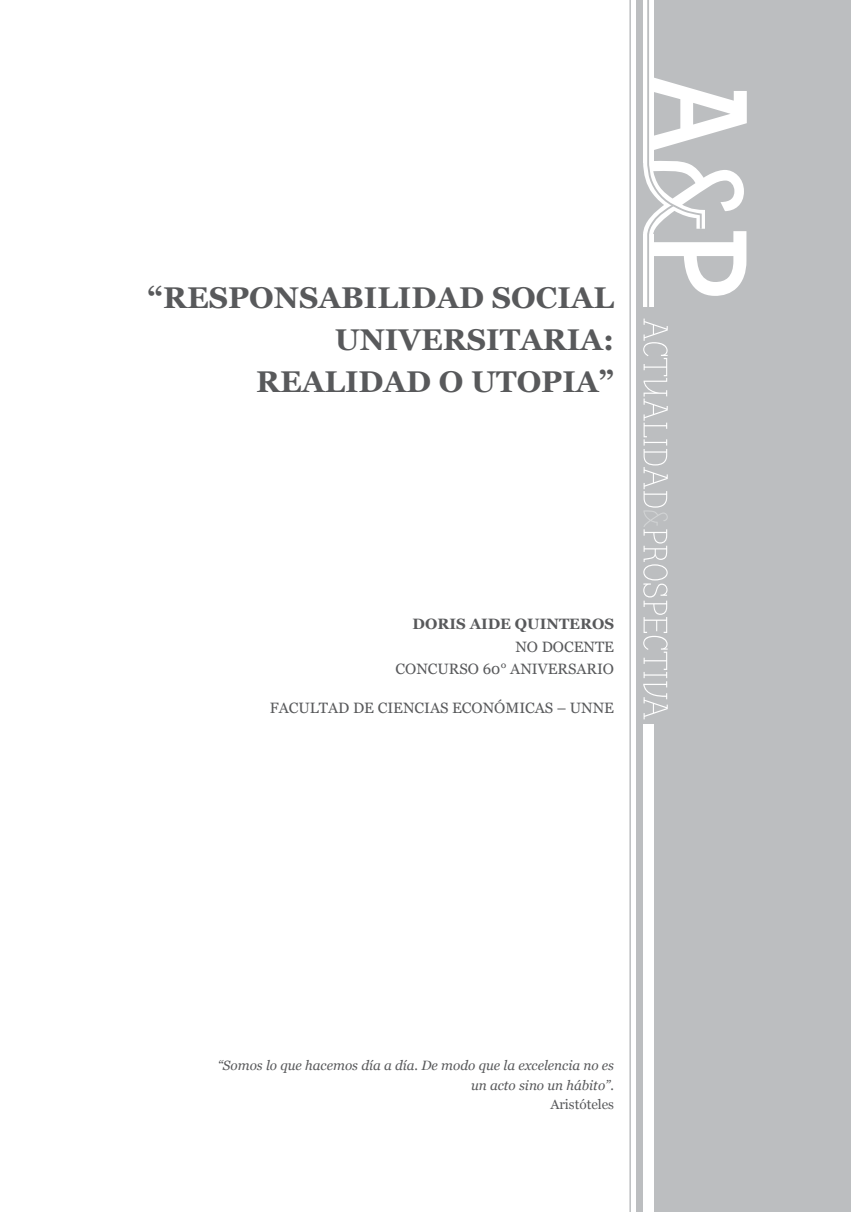
<style>
.page{position:relative;width:851px;height:1212px;background:#fff}
.page>*{position:absolute;margin:0;border:0;box-sizing:border-box;transform-origin:0 0}
.t1{font:700 30px "Georgia";color:#58595b}
.t2{font:15px "Georgia";color:#58595b}
.t3{font:700 15px "Georgia";color:#58595b}
.t4{font:italic 13.5px/19.5px "Georgia";color:#58595b;text-align:right}
.t5{font:13.5px "Georgia";color:#58595b}
</style>
<div class="page">
<div style="left:636px;top:0;width:214px;height:1212px;background:#bcbec0"></div>
<svg style="left:643px;top:0;width:103px;height:719px"></svg>
<div style="left:643px;top:725px;width:10px;height:487px;background:#fff"></div>
<hr style="left:629px;top:0;width:1px;height:1212px;background:#bcbec0">
<h1 class="t1" style="left:147px;top:278px;width:235px">“RESPONSABILID</h1>
<h1 class="t1" style="left:436px;top:278px;width:178px">AD SO CIAL</h1>
<h1 class="t1" style="left:335px;top:320px;width:281px">UNIVERSITARIA:</h1>
<h1 class="t1" style="left:256px;top:362px;width:89px">REALID</h1>
<h1 class="t1" style="left:383px;top:362px;width:232px">AD O UTO PIA”</h1>
<p class="t3" style="left:412px;top:614px;width:191px">DORIS AIDE QUINTEROS</p>
<p class="t2" style="left:515px;top:637px;width:100px">NO DOCENTE</p>
<p class="t2" style="left:395px;top:660px;width:12px">CONCURSO</p>
<p class="t2" style="left:482px;top:660px;width:39px">60° ANIVERSARIO</p>
<p class="t2" style="left:270px;top:699px;width:346px">FACULTAD DE CIENCIAS ECONÓMICAS – UNNE</p>
<p class="t4" style="left:218px;top:1056px;width:398px">“Somos lo que hacemos día a día. De modo que la excelencia no es un acto sino un hábito”.</p>
<p class="t5" style="left:550px;top:1096px;width:65px">ARISTÓTELES</p>
</div>
